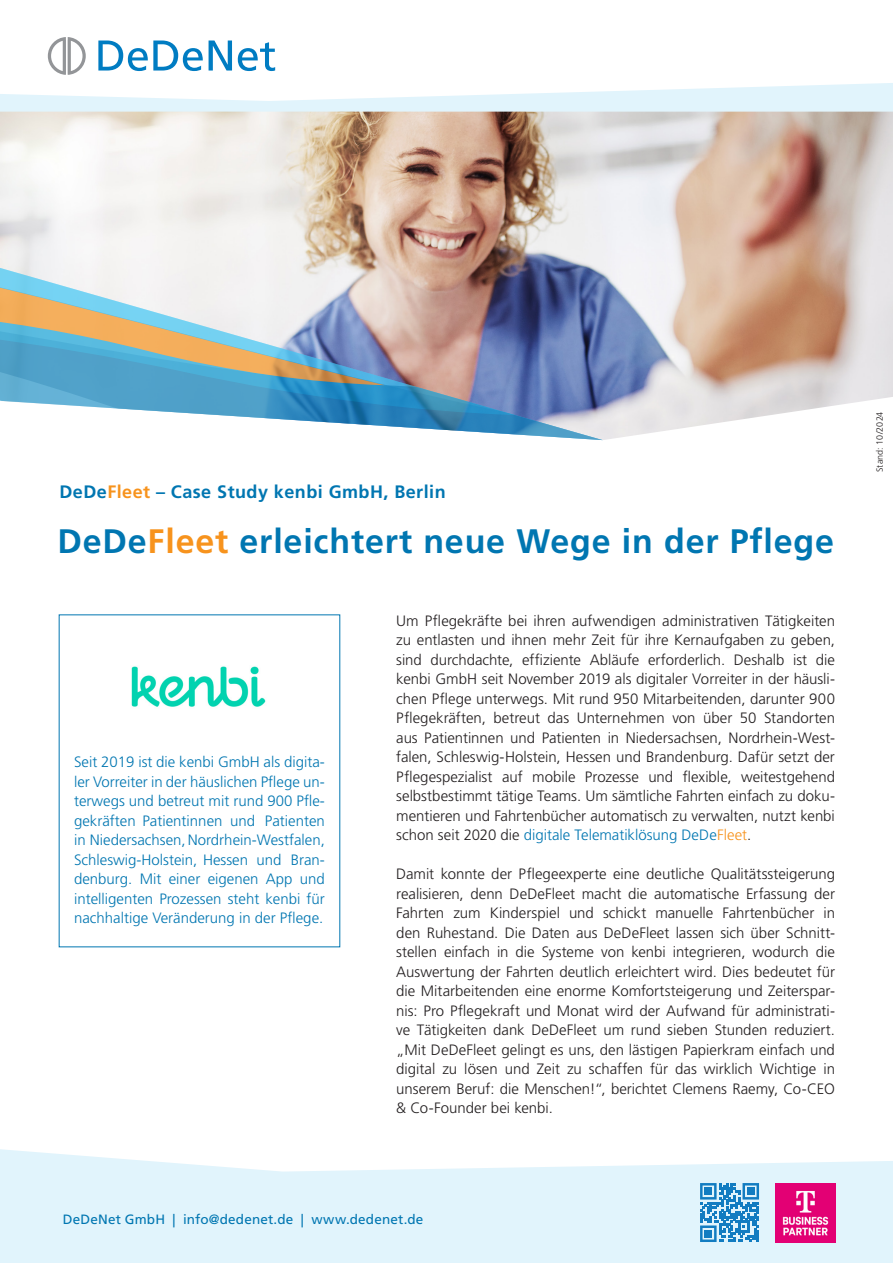
<style>
.page{position:relative;width:893px;height:1263px;background:#fff}
.page>*{position:absolute;margin:0;border:0;box-sizing:border-box;transform-origin:0 0}
.Headline{font:700 33.9px "Frutiger LT Std";letter-spacing:.025em;color:#0076b1}
.Head{font:700 18px "Frutiger LT Std";letter-spacing:.025em;color:#0076b1}
.Fliesstext_DeDeNet{font:300 15px/19.5px "Frutiger LT Std";color:#231f20;text-align:justify}
.Text_Kasten{font:300 15px/19.5px "Frutiger LT Std";color:#0076b1;text-align:justify}
.Fliesstext_DeDeNet-2{font:13.5px "Frutiger LT Std";letter-spacing:.015em;color:#0076b1}
.Fliesstext_DeDeNet-3{font:300 9px "Frutiger LT Std";color:#231f20}
.s1{color:#f7931d}
.s2{color:#0076b1}
</style>
<div class="page">
<img style="left:0;top:112px;width:893px;height:328px">
<svg style="left:0;top:1149px;width:893px;height:114px;background:#e5f5fc"></svg>
<svg style="left:0;top:268px;width:603px;height:172px;background:#8c93ae"></svg>
<svg style="left:0;top:268px;width:385px;height:161px"></svg>
<svg style="left:700px;top:1183px;width:59px;height:59px;background:#60a9d7"></svg>
<div style="left:705px;top:1188px;width:7px;height:7px;background:#127cc1"></div>
<div style="left:747px;top:1188px;width:7px;height:7px;background:#127cc1"></div>
<div style="left:705px;top:1230px;width:7px;height:7px;background:#127cc1"></div>
<svg style="left:0;top:83px;width:893px;height:29px"></svg>
<img style="left:131px;top:666px;width:135px;height:41px">
<svg style="left:98px;top:41px;width:105px;height:30px"></svg>
<svg style="left:209px;top:41px;width:23px;height:30px"></svg>
<svg style="left:238px;top:42px;width:37px;height:29px"></svg>
<svg style="left:48px;top:37px;width:38px;height:38px"></svg>
<img style="left:776px;top:1183px;width:59px;height:59px">
<p class="Head" style="left:60px;top:481px;width:388px">DeDe<span class="s1">Fleet</span> – Case Study kenbi GmbH, Berlin</p>
<p class="Headline" style="left:57px;top:521px;width:778px">DeDe<span class="s1">Fleet</span> erleichtert neue Wege in der Pflege</p>
<p class="Text_Kasten" style="left:74px;top:752px;width:252px">Seit 2019 ist die kenbi GmbH als digita&shy;ler Vorreiter in der häuslichen Pflege un&shy;terwegs und betreut mit rund 900 Pfle&shy;gekräften Patientinnen und Patienten in Niedersachsen,Nordrhein-Westfalen, Schleswig-Holstein, Hessen und Bran&shy;denburg. Mit einer eigenen App und intelligenten Prozessen steht kenbi für nachhaltige Veränderung in der Pflege.</p>
<p class="Fliesstext_DeDeNet" style="left:396px;top:611px;width:440px">Um Pflegekräfte bei ihren aufwendigen administrativen Tätigkeiten zu entlasten und ihnen mehr Zeit für ihre Kernaufgaben zu geben, sind durchdachte, effiziente Abläufe erforderlich. Deshalb ist die kenbi GmbH seit November 2019 als digitaler Vorreiter in der häusli&shy;chen Pflege unterwegs. Mit rund 950 Mitarbeitenden, darunter 900<br>Pflegekräften, betreut das Unternehmen von über 50 Standorten aus Patientinnen und Patienten in Niedersachsen, Nordrhein-West&shy;falen, Schleswig-Holstein, Hessen und Brandenburg. Dafür setzt der Pflegespezialist auf mobile Prozesse und flexible, weitestgehend selbstbestimmt tätige Teams. Um sämtliche Fahrten einfach zu doku&shy;mentieren und Fahrtenbücher automatisch zu verwalten, nutzt kenbi schon seit 2020 die <span class="s2">digitale Telematiklösung DeDe</span><span class="s1">Fleet</span>.</p>
<p class="Fliesstext_DeDeNet" style="left:396px;top:864px;width:440px">Damit konnte der Pflegeexperte eine deutliche Qualitätssteigerung realisieren, denn DeDeFleet macht die automatische Erfassung der Fahrten zum Kinderspiel und schickt manuelle Fahrtenbücher in den Ruhestand. Die Daten aus DeDeFleet lassen sich über Schnitt&shy;stellen einfach in die Systeme von kenbi integrieren, wodurch die Auswertung der Fahrten deutlich erleichtert wird. Dies bedeutet für die Mitarbeitenden eine enorme Komfortsteigerung und Zeiterspar&shy;nis: Pro Pflegekraft und Monat wird der Aufwand für administrati&shy;ve Tätigkeiten dank DeDeFleet um rund sieben Stunden reduziert. „Mit DeDeFleet gelingt es uns, den lästigen Papierkram einfach und digital zu lösen und Zeit zu schaffen für das wirklich Wichtige in unserem Beruf: die Menschen!“, berichtet Clemens Raemy, Co-CEO &amp; Co-Founder bei kenbi.</p>
<p class="Fliesstext_DeDeNet-2" style="left:63px;top:1211px;width:362px">DeDeNet GmbH | info@dedenet.de | www.dedenet.de</p>
<p class="Fliesstext_DeDeNet-3" style="left:874px;top:472px;width:62px;rotate:-90deg">Stand: 10/2024</p>
</div>
